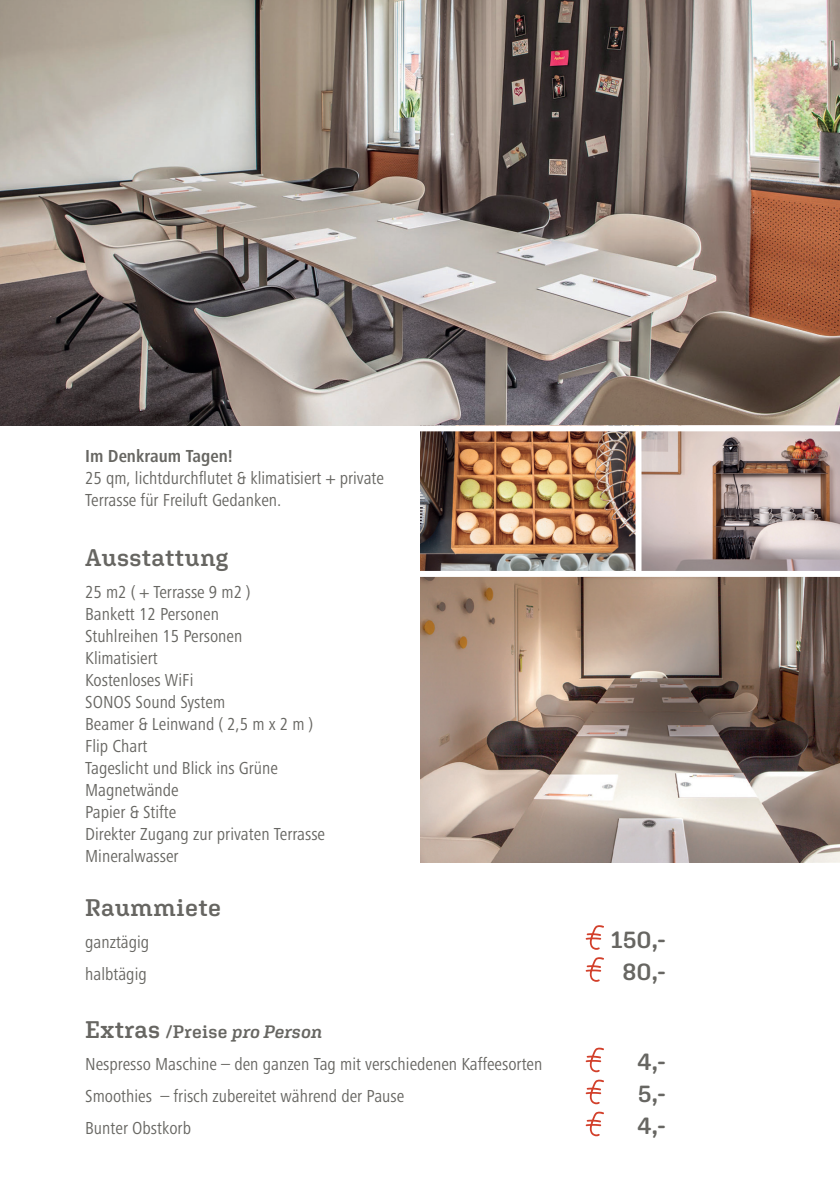
<style>
.page{position:relative;width:840px;height:1191px;background:#fff}
.page>*{position:absolute;margin:0;border:0;box-sizing:border-box;transform-origin:0 0}
.t1{font:600 24px "Aglet Slab";letter-spacing:.015em;color:#676662}
.t2{font:condensed 18px/22px "Frutiger Next Pro";color:#676662}
.t3{font:italic 600 18px "Aglet Slab";letter-spacing:.005em;color:#676662}
.t4{font:700 condensed 18px "Frutiger Next Pro";color:#676662}
.s1{font-style:normal;font-size:24px}
.s2{font-style:normal}
</style>
<div class="page">
<svg style="left:585px;top:925px;width:18px;height:24px"></svg>
<svg style="left:585px;top:957px;width:18px;height:24px"></svg>
<svg style="left:585px;top:1047px;width:18px;height:25px"></svg>
<svg style="left:585px;top:1079px;width:18px;height:25px"></svg>
<svg style="left:585px;top:1111px;width:18px;height:25px"></svg>
<img style="left:0;top:0;width:839px;height:425px">
<img style="left:420px;top:577px;width:419px;height:285px">
<svg style="left:641px;top:431px;width:198px;height:140px;background:#b7a4a0"></svg>
<img style="left:420px;top:431px;width:215px;height:140px">
<p class="t4" style="left:85px;top:445px;width:149px">Im Denkraum Tagen!</p>
<p class="t2" style="left:85px;top:467px;width:300px">25 qm, lichtdurchflutet &amp; klimatisiert + private<br>Terrasse für Freiluft Gedanken.</p>
<h1 class="t1" style="left:85px;top:543px;width:145px">Ausstattung</h1>
<p class="t2" style="left:85px;top:581px;width:241px">25 m2 ( + Terrasse 9 m2 )<br>Bankett 12 Personen<br>Stuhlreihen 15 Personen<br>Klimatisiert<br>Kostenloses WiFi<br>SONOS Sound System<br>Beamer &amp; Leinwand ( 2,5 m x 2 m )<br>Flip Chart<br>Tageslicht und Blick ins Grüne<br>Magnetwände<br>Papier &amp; Stifte<br>Direkter Zugang zur privaten Terrasse<br>Mineralwasser</p>
<h1 class="t1" style="left:85px;top:892px;width:137px">Raummiete</h1>
<p class="t2" style="left:85px;top:930px;width:66px">ganztägig</p>
<h1 class="t1" style="left:610px;top:924px;width:56px">150,-</h1>
<p class="t2" style="left:85px;top:962px;width:63px">halbtägig</p>
<h1 class="t1" style="left:622px;top:956px;width:45px">80,-</h1>
<p class="t3" style="left:85px;top:1021px;width:239px"><span class="s1">Extras</span> <span class="s2">/Preise</span> pro Person</p>
<p class="t2" style="left:85px;top:1053px;width:458px">Nespresso Maschine – den ganzen Tag mit verschiedenen Kaffeesorten</p>
<h1 class="t1" style="left:637px;top:1047px;width:30px">4,-</h1>
<p class="t2" style="left:85px;top:1085px;width:320px">Smoothies – frisch zubereitet während der Pause</p>
<h1 class="t1" style="left:637px;top:1079px;width:29px">5,-</h1>
<p class="t2" style="left:85px;top:1117px;width:107px">Bunter Obstkorb</p>
<h1 class="t1" style="left:637px;top:1111px;width:30px">4,-</h1>
</div>
